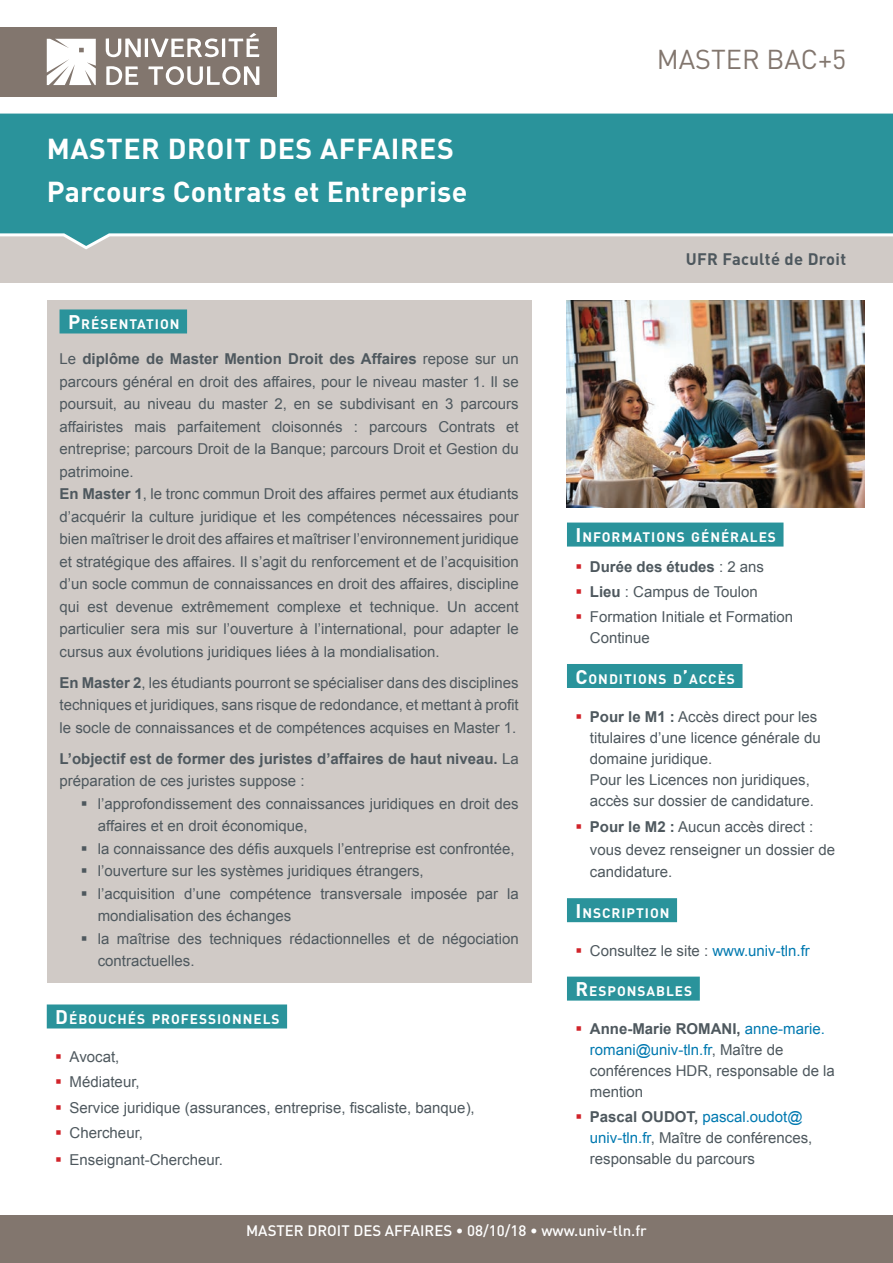
<style>
.page{position:relative;width:893px;height:1263px;background:#fff}
.page>*{position:absolute;margin:0;border:0;box-sizing:border-box;transform-origin:0 0}
.t1{font:700 28.5px/42.8px "DIN";letter-spacing:.01em;color:#fff}
.t2{font:27px "DIN";color:#82766e}
.t3{font:700 16.5px "DIN";letter-spacing:.02em;color:#4e585e}
.t4{font:15px/22.5px "Arial";color:#4e585e}
.t5{font:700 15px/22.5px "Arial";color:#4e585e}
.t6{font:500 15px "DIN";color:#fff}
.t7{font:700 13.65px "DIN";letter-spacing:.07em;color:#fff}
.s1{font-size:19.5px}
.s2{font-weight:700}
.s3{font-weight:400}
.s4{color:#0079b0}
</style>
<div class="page">
<div style="left:0;top:223px;width:893px;height:60px;background:#d0cac6"></div>
<svg style="left:0;top:113px;width:893px;height:137px;background:#3f9ba1"></svg>
<div style="left:0;top:1215px;width:893px;height:48px;background:#82766e"></div>
<div style="left:0;top:27px;width:277px;height:69px;background:#82766e"></div>
<svg style="left:47px;top:39px;width:49px;height:46px;background:#f3f2f1"></svg>
<svg style="left:106px;top:38px;width:35px;height:19px"></svg>
<hr style="left:145px;top:38px;width:3px;height:19px;background:#fff">
<svg style="left:151px;top:38px;width:68px;height:19px"></svg>
<hr style="left:222px;top:38px;width:3px;height:19px;background:#fff">
<svg style="left:228px;top:33px;width:31px;height:24px"></svg>
<svg style="left:106px;top:66px;width:32px;height:19px"></svg>
<svg style="left:148px;top:66px;width:111px;height:19px"></svg>
<div style="left:47px;top:300px;width:484px;height:682px;background:#d0cac6"></div>
<div style="left:60px;top:309px;width:127px;height:24px;background:#2a939b"></div>
<div style="left:47px;top:1004px;width:240px;height:24px;background:#2a939b"></div>
<div style="left:567px;top:522px;width:216px;height:24px;background:#2a939b"></div>
<div style="left:567px;top:664px;width:175px;height:24px;background:#2a939b"></div>
<div style="left:567px;top:898px;width:110px;height:24px;background:#2a939b"></div>
<div style="left:567px;top:976px;width:133px;height:24px;background:#2a939b"></div>
<img style="left:567px;top:300px;width:298px;height:207px">
<h1 class="t1" style="left:47px;top:126px;width:422px">MASTER DROIT DES AFFAIRES<br>Parcours Contrats et Entreprise</h1>
<p class="t7" style="left:68px;top:315px;width:113px"><span class="s1">P</span>RÉSENTATION</p>
<p class="t4" style="left:60px;top:348px;width:461px">Le <span class="s2">diplôme de Master Mention Droit des Affaires</span> repose sur un parcours général en droit des affaires, pour le niveau master 1. Il se poursuit, au niveau du master 2, en se subdivisant en 3 parcours affairistes mais parfaitement cloisonnés : parcours Contrats et entreprise; parcours Droit de la Banque; parcours Droit et Gestion du patrimoine.<br><span class="s2">En Master 1</span>, le tronc commun Droit des affaires permet aux étudiants d’acquérir la culture juridique et les compétences nécessaires pour bien maîtriser le droit des affaires et maîtriser l’environnement juridique et stratégique des affaires. Il s’agit du renforcement et de l’acquisition d’un socle commun de connaissances en droit des affaires, discipline qui est devenue extrêmement complexe et technique. Un accent particulier sera mis sur l’ouverture à l’international, pour adapter le cursus aux évolutions juridiques liées à la mondialisation.</p>
<p class="t4" style="left:60px;top:671px;width:461px;text-align:justify"><span class="s2">En Master 2</span>, les étudiants pourront se spécialiser dans des disciplines techniques et juridiques, sans risque de redondance, et mettant à profit le socle de connaissances et de compétences acquises en Master 1.</p>
<p class="t5" style="left:60px;top:748px;width:461px">L’objectif est de former des juristes d’affaires de haut niveau. <span class="s3">La préparation de ces juristes suppose :</span></p>
<p class="t4" style="left:98px;top:792px;width:422px">l’approfondissement des connaissances juridiques en droit des affaires et en droit économique,<br>la connaissance des défis auxquels l’entreprise est confrontée, l’ouverture sur les systèmes juridiques étrangers,<br>l’acquisition d’une compétence transversale imposée par la mondialisation des échanges<br>la maîtrise des techniques rédactionnelles et de négociation contractuelles.</p>
<p class="t7" style="left:55px;top:1010px;width:226px"><span class="s1">D</span>ÉBOUCHÉS PROFESSIONNELS</p>
<p class="t4" style="left:70px;top:1044px;width:407px;line-height:25.2px">Avocat,<br>Médiateur,<br>Service juridique (assurances, entreprise, fiscaliste, banque),<br>Chercheur,</p>
<p class="t4" style="left:70px;top:1148px;width:155px">Enseignant-Chercheur.</p>
<h2 class="t2" style="left:657px;top:43px;width:191px">MASTER BAC+5</h2>
<p class="t3" style="left:686px;top:248px;width:162px">UFR Faculté de Droit</p>
<p class="t7" style="left:575px;top:528px;width:202px"><span class="s1">I</span> NFORMATIONS GÉNÉRALES</p>
<p class="t4" style="left:590px;top:554px;width:205px;line-height:25.2px"><span class="s2">Durée des études</span> : 2 ans<br><span class="s2">Lieu</span> : Campus de Toulon<br>Formation Initiale et Formation</p>
<p class="t4" style="left:590px;top:627px;width:62px">Continue</p>
<p class="t7" style="left:575px;top:670px;width:161px"><span class="s1">C</span>ONDITIONS D<span class="s1">’</span>ACCÈS</p>
<p class="t4" style="left:590px;top:706px;width:232px;line-height:21px"><span class="s2">Pour le M1 :</span> Accès direct pour les titulaires d’une licence générale du domaine juridique.<br>Pour les Licences non juridiques, accès sur dossier de candidature.</p>
<p class="t4" style="left:590px;top:816px;width:247px"><span class="s2">Pour le M2 :</span> Aucun accès direct : vous devez renseigner un dossier de candidature.</p>
<p class="t7" style="left:575px;top:904px;width:96px"><span class="s1">I</span> NSCRIPTION</p>
<p class="t4" style="left:590px;top:939px;width:222px">Consultez le site : <span class="s4">www.univ-tln.fr</span></p>
<p class="t7" style="left:575px;top:982px;width:118px"><span class="s1">R</span>ESPONSABLES</p>
<p class="t4" style="left:590px;top:1018px;width:247px;line-height:21px"><span class="s2">Anne-Marie ROMANI,</span> <span class="s4">anne-marie. romani@univ-tln.fr</span>, Maître de conférences HDR, responsable de la mention</p>
<p class="t4" style="left:590px;top:1107px;width:224px;line-height:21px"><span class="s2">Pascal OUDOT,</span> <span class="s4">pascal.oudot@ univ-tln.fr</span>, Maître de conférences, responsable du parcours</p>
<p class="t6" style="left:246px;top:1221px;width:402px">MASTER D ROIT DES AFFAIRES • 08/10/18 • WWW.UNIV-TLN.FR</p>
</div>
